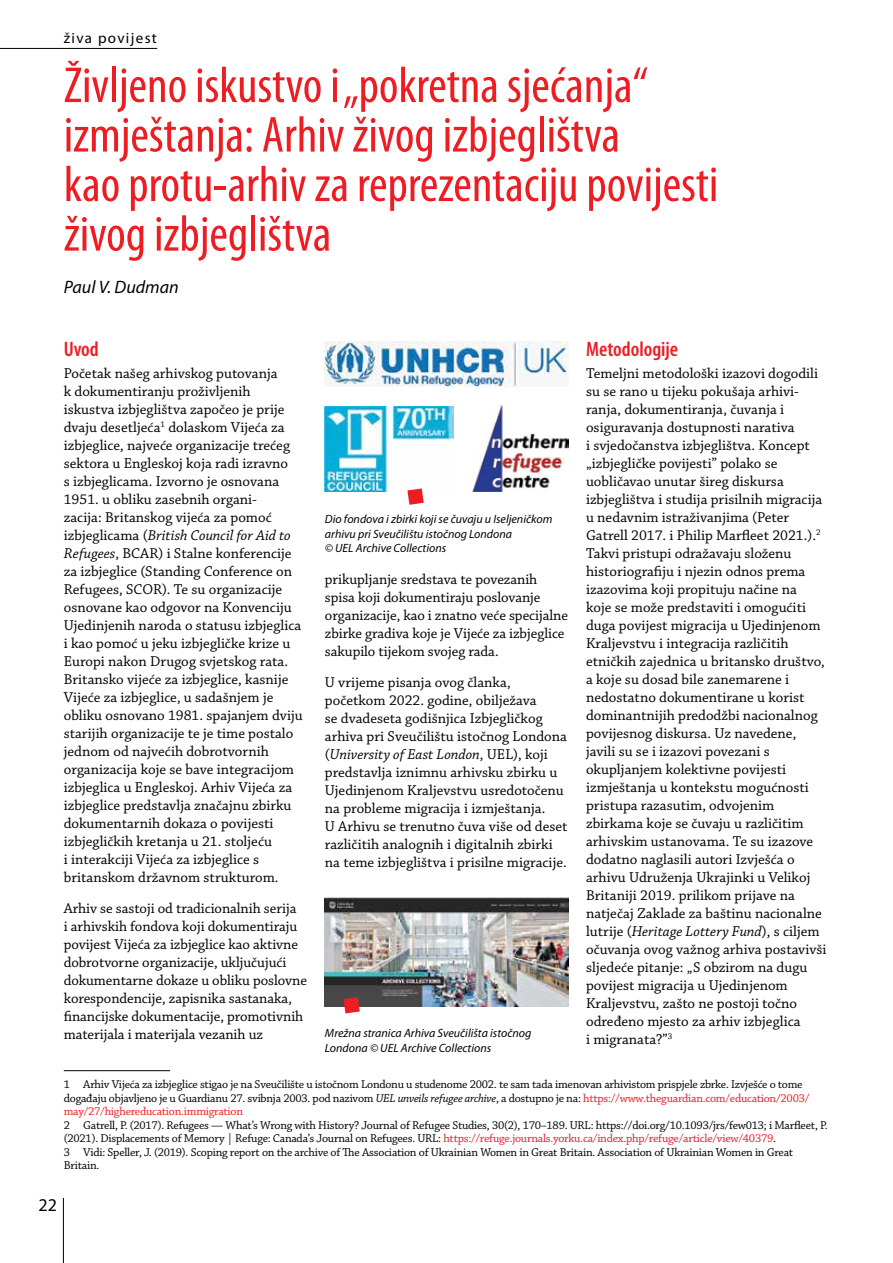
<style>
.page{position:relative;width:893px;height:1263px;background:#fff}
.page>*{position:absolute;margin:0;border:0;box-sizing:border-box;transform-origin:0 0}
.t1{font:condensed 51px/49.5px "Myriad Pro";color:#ed1d24}
.t2{font:600 condensed 21px "Myriad Pro";color:#ed1d24}
.t3{font:italic 18px "Myriad Pro";color:#000}
.t4{font:18px "Myriad Pro";color:#000}
.t5{font:15px/18px "Chaparral Pro";color:#000}
.t6{font:15px "Myriad Pro";letter-spacing:.09em;color:#000}
.t7{font:12px/13.5px "Chaparral Pro";letter-spacing:-.02em;color:#000}
.t8{font:italic 12px/14.4px "Myriad Pro";color:#000}
.t9{font:8.7px "Chaparral Pro";color:#000}
.s1{font-style:italic}
.s2{color:#ed1d24}
</style>
<div class="page">
<hr style="left:64px;top:1070px;width:106px;height:1px;background:#000">
<img style="left:325px;top:898px;width:243px;height:109px">
<svg style="left:343px;top:997px;width:17px;height:16px"></svg>
<img style="left:473px;top:404px;width:95px;height:87px">
<img style="left:325px;top:341px;width:243px;height:46px">
<img style="left:325px;top:406px;width:128px;height:85px">
<svg style="left:407px;top:488px;width:17px;height:17px"></svg>
<hr style="left:0;top:48px;width:157px;height:1px;background:#000">
<hr style="left:63px;top:1198px;width:1px;height:65px;background:#000">
<p class="t6" style="left:64px;top:30px;width:95px">živa povijest</p>
<h1 class="t1" style="left:64px;top:61px;width:656px">Življeno iskustvo i „pokretna sjećanja“ izmještanja: Arhiv živog izbjeglištva<br>kao protu-arhiv za reprezentaciju povijesti živog izbjeglištva</h1>
<p class="t3" style="left:64px;top:278px;width:117px">Paul V. Dudman</p>
<h2 class="t2" style="left:64px;top:337px;width:37px">Uvod</h2>
<p class="t5" style="left:64px;top:365px;width:241px">Početak našeg arhivskog putovanja<br>k dokumentiranju proživljenih iskustva izbjeglištva započeo je prije dvaju desetljeća<sup>1</sup> dolaskom Vijeća za izbjeglice, najveće organizacije trećeg sektora u Engleskoj koja radi izravno<br>s izbjeglicama. Izvorno je osnovana 1951. u obliku zasebnih organi-<br>zacija: Britanskog vijeća za pomoć izbjeglicama (<span class="s1">British Council for Aid to Refugees</span>, BCAR) i Stalne konferencije za izbjeglice (Standing Conference on Refugees, SCOR). Te su organizacije osnovane kao odgovor na Konvenciju Ujedinjenih naroda o statusu izbjeglica i kao pomoć u jeku izbjegličke krize u Europi nakon Drugog svjetskog rata.<br>Britansko vijeće za izbjeglice, kasnije Vijeće za izbjeglice, u sadašnjem je obliku osnovano 1981. spajanjem dviju starijih organizacije te je time postalo jednom od najvećih dobrotvornih organizacija koje se bave integracijom izbjeglica u Engleskoj. Arhiv Vijeća za izbjeglice predstavlja značajnu zbirku dokumentarnih dokaza o povijesti izbjegličkih kretanja u 21. stoljeću<br>i interakciji Vijeća za izbjeglice s britanskom državnom strukturom.</p>
<p class="t5" style="left:64px;top:900px;width:245px">Arhiv se sastoji od tradicionalnih serija<br>i arhivskih fondova koji dokumentiraju povijest Vijeća za izbjeglice kao aktivne dobrotvorne organizacije, uključujući dokumentarne dokaze u obliku poslovne korespondencije, zapisnika sastanaka, financijske dokumentacije, promotivnih materijala i materijala vezanih uz</p>
<h2 class="t2" style="left:586px;top:337px;width:94px">Metodologije</h2>
<p class="t5" style="left:586px;top:365px;width:242px">Temeljni metodološki izazovi dogodili su se rano u tijeku pokušaja arhivi&shy;ranja, dokumentiranja, čuvanja i osiguravanja dostupnosti narativa<br>i svjedočanstva izbjeglištva. Koncept „izbjegličke povijesti” polako se uobličavao unutar šireg diskursa izbjeglištva i studija prisilnih migracija u nedavnim istraživanjima (Peter Gatrell 2017. i Philip Marfleet 2021.).<sup>2<br></sup>Takvi pristupi odražavaju složenu historiografiju i njezin odnos prema izazovima koji propituju načine na<br>koje se može predstaviti i omogućiti duga povijest migracija u Ujedinjenom Kraljevstvu i integracija različitih etničkih zajednica u britansko društvo, a koje su dosad bile zanemarene i nedostatno dokumentirane u korist dominantnijih predodžbi nacionalnog povijesnog diskursa. Uz navedene, javili su se i izazovi povezani s okupljanjem kolektivne povijesti izmještanja u kontekstu mogućnosti pristupa razasutim, odvojenim zbirkama koje se čuvaju u različitim arhivskim ustanovama. Te su izazove dodatno naglasili autori Izvješća o arhivu Udruženja Ukrajinki u Velikoj Britaniji 2019. prilikom prijave na natječaj Zaklade za baštinu nacionalne lutrije (<span class="s1">Heritage Lottery Fund</span>), s ciljem očuvanja ovog važnog arhiva postavivši sljedeće pitanje: „S obzirom na dugu povijest migracija u Ujedinjenom Kraljevstvu, zašto ne postoji točno određeno mjesto za arhiv izbjeglica<br>i migranata?”</p>
<p class="t8" style="left:325px;top:512px;width:229px">Dio fondova i zbirki koji se čuvaju u Iseljeničkom arhivu pri Sveučilištu istočnog Londona<br>© UEL Archive Collections</p>
<p class="t5" style="left:325px;top:571px;width:245px">prikupljanje sredstava te povezanih spisa koji dokumentiraju poslovanje organizacije, kao i znatno veće specijalne zbirke gradiva koje je Vijeće za izbjeglice sakupilo tijekom svojeg rada.</p>
<p class="t5" style="left:325px;top:673px;width:244px">U vrijeme pisanja ovog članka, početkom 2022. godine, obilježava<br>se dvadeseta godišnjica Izbjegličkog arhiva pri Sveučilištu istočnog Londona (<span class="s1">University of East London</span>, UEL), koji predstavlja iznimnu arhivsku zbirku u Ujedinjenom Kraljevstvu usredotočenu na probleme migracija i izmještanja.<br>U Arhivu se trenutno čuva više od deset različitih analognih i digitalnih zbirki na teme izbjeglištva i prisilne migracije.</p>
<p class="t8" style="left:325px;top:1026px;width:208px">Mrežna stranica Arhiva Sveučilišta istočnog</p>
<p class="t9" style="left:668px;top:1031px;width:6px">3</p>
<p class="t8" style="left:325px;top:1041px;width:168px">Londona © UEL Archive Collections</p>
<p class="t7" style="left:64px;top:1078px;width:747px">1 Arhiv Vijeća za izbjeglice stigao je na Sveučilište u istočnom Londonu u studenome 2002. te sam tada imenovan arhivistom prispjele zbrke. Izvješće o tome događaju objavljeno je u Guardianu 27. svibnja 2003. pod nazivom <span class="s1">UEL unveils refugee archive</span>, a dostupno je na: <span class="s2">https://www.theguardian.com/education/2003/ may/27/highereducation.immigration</span></p>
<p class="t7" style="left:64px;top:1119px;width:765px">2 Gatrell, P. (2017). Refugees — What’s Wrong with History? Journal of Refugee Studies, 30(2), 170–189. URL: https://doi.org/10.1093/jrs/few013; i Marfleet, P. (2021). Displacements of Memory | Refuge: Canada’s Journal on Refugees. URL: <span class="s2">https://refuge.journals.yorku.ca/index.php/refuge/article/view/40379</span>.<br>3 Vidi: Speller, J. (2019). Scoping report on the archive of The Association of Ukrainian Women in Great Britain. Association of Ukrainian Women in Great Britain.</p>
<p class="t4" style="left:39px;top:1195px;width:20px">22</p>
</div>
